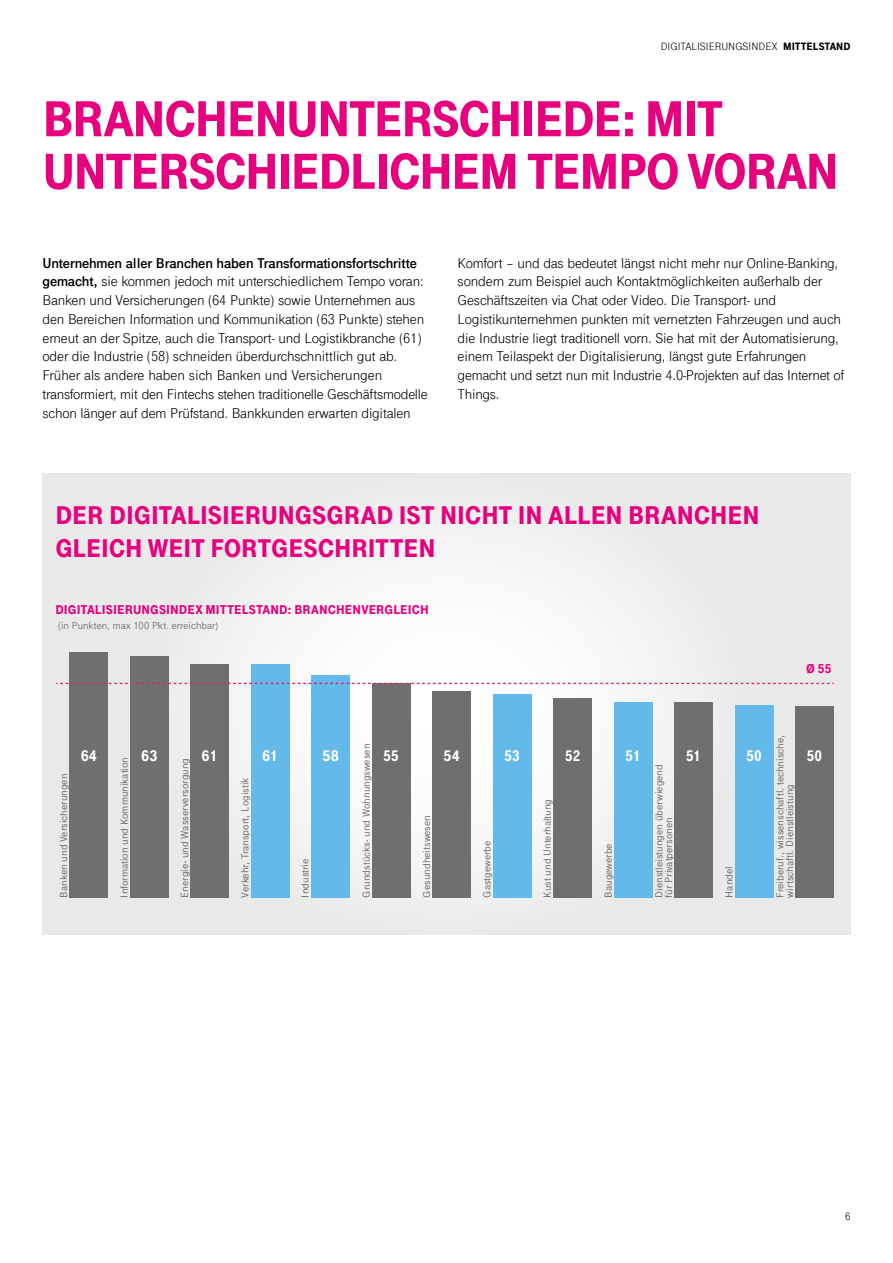
<style>
.page{position:relative;width:893px;height:1263px;background:#fff}
.page>*{position:absolute;margin:0;border:0;box-sizing:border-box;transform-origin:0 0}
.t1{font:900 52.5px/52.5px "Tele Grotesk Next";letter-spacing:-.03em;color:#e6007d}
.t2{font:900 27px/32.4px "Tele Grotesk Next";letter-spacing:-.005em;color:#e6007d}
.t3{font:900 16.2px "Tele Grotesk Next";color:#fff;scale:.93 1}
.t4{font:900 16.2px "Tele Grotesk Next";color:#fff}
.t5{font:15px/18.8px "Tele Grotesk Next";letter-spacing:-.01em;color:#000}
.t6{font:900 13.5px "Tele Grotesk Next";letter-spacing:.005em;color:#e6007d}
.t7{font:11.25px "Tele Grotesk Next";color:#000}
.t8{font:500 10.8px/9.4px "Tele Grotesk Next";color:#706f6f}
.t9{font:10.8px "Tele Grotesk Next";letter-spacing:.005em;color:#615e5d}
.s1{font-weight:900}
.s2{font-weight:700}
</style>
<div class="page">
<svg style="left:43px;top:474px;width:807px;height:460px"></svg>
<div style="left:70px;top:652px;width:38px;height:245px;background:#706f6f"></div>
<div style="left:130px;top:656px;width:38px;height:241px;background:#706f6f"></div>
<div style="left:251px;top:664px;width:38px;height:233px;background:#63b9e9"></div>
<div style="left:312px;top:675px;width:38px;height:222px;background:#63b9e9"></div>
<div style="left:191px;top:664px;width:38px;height:233px;background:#706f6f"></div>
<div style="left:433px;top:690px;width:38px;height:207px;background:#706f6f"></div>
<div style="left:493px;top:694px;width:38px;height:203px;background:#63b9e9"></div>
<div style="left:372px;top:683px;width:38px;height:214px;background:#706f6f"></div>
<div style="left:553px;top:698px;width:39px;height:199px;background:#706f6f"></div>
<div style="left:674px;top:702px;width:39px;height:195px;background:#706f6f"></div>
<div style="left:735px;top:705px;width:38px;height:192px;background:#63b9e9"></div>
<div style="left:614px;top:702px;width:38px;height:195px;background:#63b9e9"></div>
<div style="left:795px;top:706px;width:39px;height:191px;background:#706f6f"></div>
<svg style="left:56px;top:683px;width:778px;height:1px"></svg>
<p class="t7" style="left:661px;top:40px;width:191px">DIGITALISIERUNGSINDEX <span class="s1">MITTELSTAND</span></p>
<h1 class="t1" style="left:43px;top:93px;width:798px">BRANCHENUNTERSCHIEDE: MIT<br>UNTERSCHIEDLICHEM TEMPO VORAN</h1>
<p class="t5" style="left:43px;top:253px;width:387px"><span class="s2">Unternehmen aller Branchen haben Transformationsfortschritte gemacht,</span> sie kommen jedoch mit unterschiedlichem Tempo voran:<br>Banken und Versicherungen (64 Punkte) sowie Unternehmen aus den Bereichen Information und Kommunikation (63 Punkte) stehen erneut an der Spitze, auch die Transport- und Logistikbranche (61) oder die Industrie (58) schneiden überdurchschnittlich gut ab.<br>Früher als andere haben sich Banken und Versicherungen transformiert, mit den Fintechs stehen traditionelle Geschäftsmodelle schon länger auf dem Prüfstand. Bankkunden erwarten digitalen</p>
<p class="t5" style="left:458px;top:253px;width:388px">Komfort – und das bedeutet längst nicht mehr nur Online-Banking, sondern zum Beispiel auch Kontaktmöglichkeiten außerhalb der Geschäftszeiten via Chat oder Video. Die Transport- und Logistikunternehmen punkten mit vernetzten Fahrzeugen und auch die Industrie liegt traditionell vorn. Sie hat mit der Automatisierung, einem Teilaspekt der Digitalisierung, längst gute Erfahrungen gemacht und setzt nun mit Industrie 4.0-Projekten auf das Internet of Things.</p>
<h2 class="t2" style="left:55px;top:499px;width:706px">DER DIGITALISIERUNGSGRAD IST NICHT IN ALLEN BRANCHEN<br>GLEICH WEIT FORTGESCHRITTEN</h2>
<p class="t6" style="left:55px;top:602px;width:375px">DIGITALISIERUNGSINDEX MITTELSTAND: BRANCHENVERGLEICH</p>
<p class="t9" style="left:58px;top:619px;width:162px">(in Punkten, max 100 Pkt. erreichbar)</p>
<p class="t8" style="left:59px;top:897px;width:125px;rotate:-90deg">Banken und Versicherungen</p>
<p class="t4" style="left:81px;top:747px;width:18px">64</p>
<p class="t8" style="left:120px;top:897px;width:142px;rotate:-90deg">Information und Kommunikation</p>
<p class="t4" style="left:141px;top:747px;width:18px">63</p>
<p class="t8" style="left:180px;top:897px;width:141px;rotate:-90deg">Energie- und Wasserversorgung</p>
<p class="t4" style="left:202px;top:747px;width:18px">61</p>
<p class="t8" style="left:240px;top:897px;width:121px;rotate:-90deg">Verkehr, Transport, Logistik</p>
<p class="t4" style="left:262px;top:747px;width:18px">61</p>
<p class="t4" style="left:323px;top:747px;width:18px">58</p>
<p class="t8" style="left:300px;top:897px;width:40px;rotate:-90deg">Industrie</p>
<p class="t8" style="left:362px;top:897px;width:155px;rotate:-90deg">Grundstücks- und Wohnungswesen</p>
<p class="t3" style="left:384px;top:747px;width:18px">55</p>
<p class="t4" style="left:444px;top:747px;width:18px">54</p>
<p class="t8" style="left:422px;top:897px;width:84px;rotate:-90deg">Gesundheitswesen</p>
<p class="t3" style="left:505px;top:747px;width:18px">53</p>
<p class="t8" style="left:482px;top:897px;width:58px;rotate:-90deg">Gastgewerbe</p>
<p class="t3" style="left:565px;top:747px;width:18px">52</p>
<p class="t8" style="left:543px;top:897px;width:100px;rotate:-90deg">Kust und Unterhaltung</p>
<p class="t3" style="left:625px;top:747px;width:18px">51</p>
<p class="t8" style="left:603px;top:897px;width:56px;rotate:-90deg">Baugewerbe</p>
<p class="t8" style="left:654px;top:897px;width:135px;rotate:-90deg">Dienstleistungen überwiegend für Privatpersonen</p>
<p class="t3" style="left:686px;top:747px;width:18px">51</p>
<p class="t6" style="left:806px;top:661px;width:27px">Ø 55</p>
<p class="t3" style="left:746px;top:747px;width:18px">50</p>
<p class="t8" style="left:724px;top:897px;width:33px;rotate:-90deg">Handel</p>
<p class="t8" style="left:775px;top:897px;width:164px;rotate:-90deg">Freiberuf., wissenschaftl. technische, wirtschaftl. Dienstleistung</p>
<p class="t3" style="left:807px;top:747px;width:18px">50</p>
<p class="t7" style="left:845px;top:1210px;width:7px">6</p>
</div>
